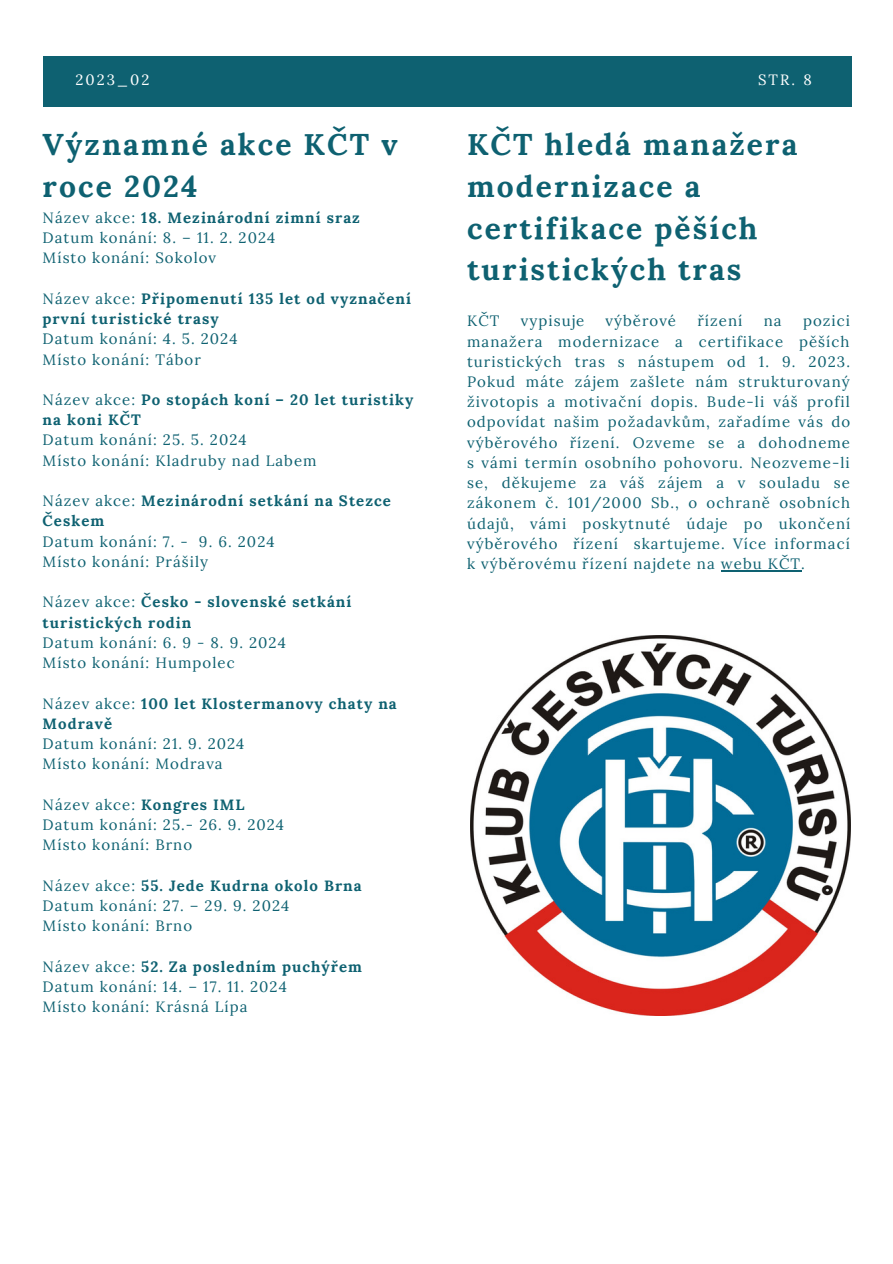
<style>
.page{position:relative;width:893px;height:1264px;background:#fff}
.page>*{position:absolute;margin:0;border:0;box-sizing:border-box;transform-origin:0 0}
.t1{font:700 30px/41.5px "Lora";letter-spacing:.07em;color:#0e6171}
.t2{font:15px/20.2px "Lora";letter-spacing:.07em;color:#0e6171;text-align:justify}
.t3{font:700 15px/20.2px "Lora";letter-spacing:.07em;color:#0e6171}
.t4{font:14.85px "Lora";letter-spacing:.14em;color:#fff}
.s1{font-weight:400}
.s2{font-weight:700}
</style>
<div class="page">
<div style="left:43px;top:56px;width:808px;height:50px;background:#0e6171"></div>
<img style="left:471px;top:635px;width:379px;height:380px">
<hr style="left:720px;top:570px;width:81px;height:1px;background:#0e6171">
<p class="t4" style="left:75px;top:70px;width:76px">2023_02</p>
<p class="t4" style="left:758px;top:70px;width:55px">STR. 8</p>
<p class="t1" style="left:43px;top:124px;width:356px">Významné akce KČT v roce 2024</p>
<p class="t3" style="left:43px;top:207px;width:319px"><span class="s1">Název akce:</span> 18. Mezinárodní zimní sraz</p>
<p class="t2" style="left:43px;top:227px;width:234px">Datum konání: 8. – 11. 2. 2024</p>
<p class="t2" style="left:43px;top:248px;width:175px">Místo konání: Sokolov</p>
<p class="t3" style="left:43px;top:288px;width:370px"><span class="s1">Název akce:</span> Připomenutí 135 let od vyznačení první turistické trasy</p>
<p class="t2" style="left:43px;top:328px;width:196px">Datum konání: 4. 5. 2024</p>
<p class="t2" style="left:43px;top:349px;width:160px">Místo konání: Tábor</p>
<p class="t3" style="left:43px;top:389px;width:372px"><span class="s1">Název akce:</span> Po stopách koní – 20 let turistiky na koni KČT</p>
<p class="t2" style="left:43px;top:430px;width:205px">Datum konání: 25. 5. 2024</p>
<p class="t2" style="left:43px;top:450px;width:275px">Místo konání: Kladruby nad Labem</p>
<p class="t3" style="left:43px;top:490px;width:350px"><span class="s1">Název akce:</span> Mezinárodní setkání na Stezce<br>Českem</p>
<p class="t2" style="left:43px;top:531px;width:233px">Datum konání: 7. - 9. 6. 2024</p>
<p class="t2" style="left:43px;top:551px;width:167px">Místo konání: Prášily</p>
<p class="t3" style="left:43px;top:592px;width:310px"><span class="s1">Název akce:</span> Česko - slovenské setkání turistických rodin</p>
<p class="t2" style="left:43px;top:632px;width:245px">Datum konání: 6. 9 - 8. 9. 2024</p>
<p class="t2" style="left:43px;top:652px;width:193px">Místo konání: Humpolec</p>
<p class="t3" style="left:43px;top:693px;width:356px"><span class="s1">Název akce:</span> 100 let Klostermanovy chaty na<br>Modravě</p>
<p class="t2" style="left:43px;top:733px;width:203px">Datum konání: 21. 9. 2024</p>
<p class="t2" style="left:43px;top:753px;width:181px">Místo konání: Modrava</p>
<p class="t2" style="left:43px;top:794px;width:203px">Název akce: <span class="s2">Kongres IML</span></p>
<p class="t2" style="left:43px;top:814px;width:243px">Datum konání: 25.- 26. 9. 2024</p>
<p class="t2" style="left:43px;top:834px;width:151px">Místo konání: Brno</p>
<p class="t3" style="left:43px;top:875px;width:320px"><span class="s1">Název akce:</span> 55. Jede Kudrna okolo Brna</p>
<p class="t2" style="left:43px;top:895px;width:248px">Datum konání: 27. – 29. 9. 2024</p>
<p class="t2" style="left:43px;top:915px;width:151px">Místo konání: Brno</p>
<p class="t3" style="left:43px;top:956px;width:321px"><span class="s1">Název akce:</span> 52. Za posledním puchýřem</p>
<p class="t2" style="left:43px;top:976px;width:246px">Datum konání: 14. – 17. 11. 2024</p>
<p class="t2" style="left:43px;top:996px;width:206px">Místo konání: Krásná Lípa</p>
<p class="t1" style="left:467px;top:124px;width:332px">KČT hledá manažera modernizace a certifikace pěších turistických tras</p>
<p class="t2" style="left:467px;top:311px;width:34px">KČT</p>
<p class="t2" style="left:521px;top:311px;width:65px">vypisuje</p>
<p class="t2" style="left:605px;top:311px;width:72px">výběrové</p>
<p class="t2" style="left:697px;top:311px;width:47px">řízení</p>
<p class="t2" style="left:763px;top:311px;width:19px">na</p>
<p class="t2" style="left:467px;top:311px;width:385px;text-indent:336px">pozici manažera modernizace a certifikace pěších turistických tras s nástupem od 1. 9. 2023.<br>Pokud máte zájem zašlete nám strukturovaný životopis a motivační dopis. Bude-li váš profil odpovídat našim požadavkům, zařadíme vás do výběrového řízení. Ozveme se a dohodneme s vámi termín osobního pohovoru. Neozveme-li se, děkujeme za váš zájem a v souladu se zákonem č. 101/2000 Sb., o ochraně osobních údajů, vámi poskytnuté údaje po ukončení výběrového řízení skartujeme. Více informací k výběrovému řízení najdete na webu KČT.</p>
</div>
